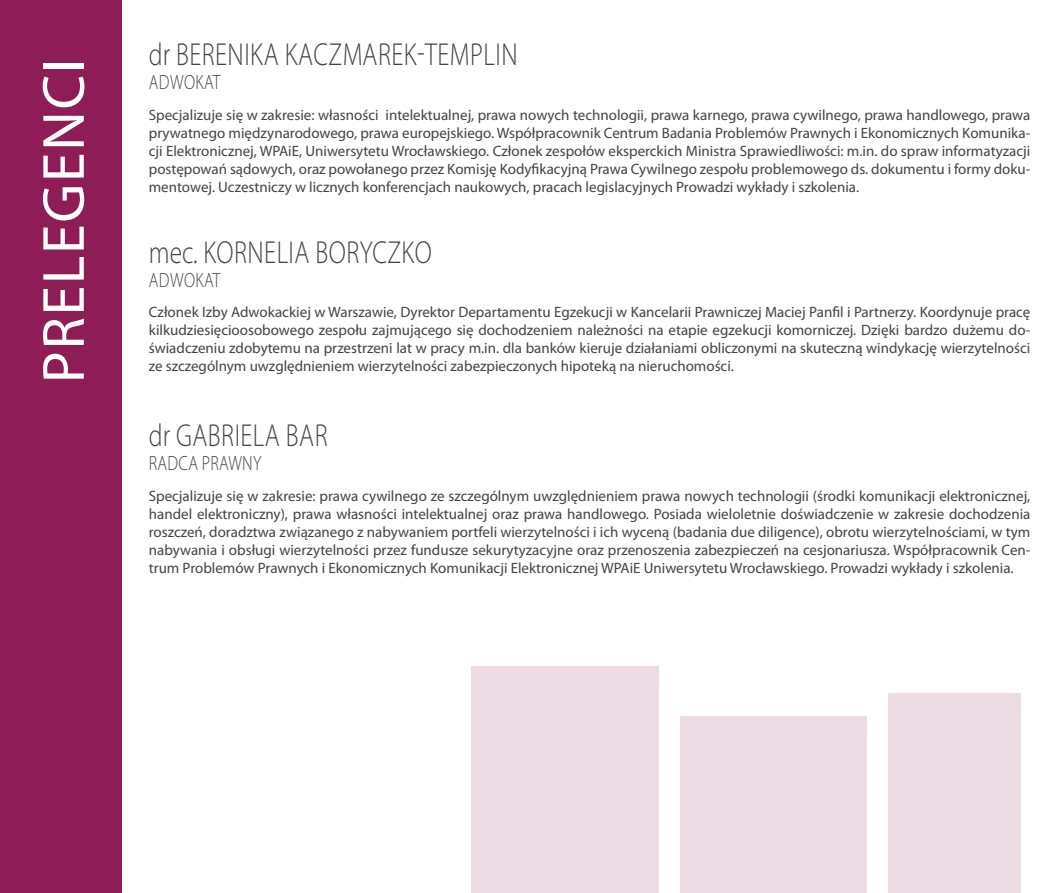
<style>
.page{position:relative;width:1063px;height:893px;background:#8e1d57}
.page>*{position:absolute;margin:0;border:0;box-sizing:border-box;transform-origin:0 0}
.t1{font:60px "Myriad Pro";letter-spacing:.03em;color:#fff}
.t2{font:300 31.8px "Myriad Pro";letter-spacing:.02em;color:#434345;scale:.8 1}
.t3{font:300 20.7px "Myriad Pro";letter-spacing:.02em;color:#434345;scale:.8 1}
.t4{font:15px/18px "Myriad Pro";color:#434345;text-align:justify}
</style>
<div class="page">
<div style="left:122px;top:0;width:941px;height:893px;background:#fff"></div>
<div style="left:471px;top:666px;width:188px;height:227px;background:#eddbe4"></div>
<div style="left:680px;top:715px;width:187px;height:178px;background:#eddbe4"></div>
<div style="left:888px;top:693px;width:132px;height:200px;background:#eddbe4"></div>
<h1 class="t1" style="left:27px;top:383px;width:326px;rotate:-90deg">PRELEGENCI</h1>
<h2 class="t2" style="left:149px;top:36px;width:463px">DR BERENIKA KACZMAREK-TEMPLIN</h2>
<h3 class="t3" style="left:149px;top:70px;width:91px">ADWOKAT</h3>
<p class="t4" style="left:149px;top:106px;width:883px">Specjalizuje się w zakresie: własności intelektualnej, prawa nowych technologii, prawa karnego, prawa cywilnego, prawa handlowego, prawa prywatnego międzynarodowego, prawa europejskiego. Współpracownik Centrum Badania Problemów Prawnych i Ekonomicznych Komunika&shy;cji Elektronicznej, WPAiE, Uniwersytetu Wrocławskiego. Członek zespołów eksperckich Ministra Sprawiedliwości: m.in. do spraw informatyzacji postępowań sądowych, oraz powołanego przez Komisję Kodyfikacyjną Prawa Cywilnego zespołu problemowego ds. dokumentu i formy doku&shy;mentowej. Uczestniczy w licznych konferencjach naukowych, pracach legislacyjnych Prowadzi wykłady i szkolenia.</p>
<h2 class="t2" style="left:149px;top:233px;width:355px">MEC. KORNELIA BORYCZKO</h2>
<h3 class="t3" style="left:149px;top:267px;width:91px">ADWOKAT</h3>
<p class="t4" style="left:149px;top:303px;width:883px">Członek Izby Adwokackiej w Warszawie, Dyrektor Departamentu Egzekucji w Kancelarii Prawniczej Maciej Panfil i Partnerzy. Koordynuje pracę kilkudziesięcioosobowego zespołu zajmującego się dochodzeniem należności na etapie egzekucji komorniczej. Dzięki bardzo dużemu do&shy;świadczeniu zdobytemu na przestrzeni lat w pracy m.in. dla banków kieruje działaniami obliczonymi na skuteczną windykację wierzytelności</p>
<p class="t4" style="left:149px;top:357px;width:587px">ze szczególnym uwzględnieniem wierzytelności zabezpieczonych hipoteką na nieruchomości.</p>
<h2 class="t2" style="left:149px;top:417px;width:225px">DR GABRIELA BAR</h2>
<h3 class="t3" style="left:149px;top:451px;width:142px">RADCA PRAWNY</h3>
<p class="t4" style="left:149px;top:487px;width:883px">Specjalizuje się w zakresie: prawa cywilnego ze szczególnym uwzględnieniem prawa nowych technologii (środki komunikacji elektronicznej, handel elektroniczny), prawa własności intelektualnej oraz prawa handlowego. Posiada wieloletnie doświadczenie w zakresie dochodzenia roszczeń, doradztwa związanego z nabywaniem portfeli wierzytelności i ich wyceną (badania due diligence), obrotu wierzytelnościami, w tym nabywania i obsługi wierzytelności przez fundusze sekurytyzacyjne oraz przenoszenia zabezpieczeń na cesjonariusza. Współpracownik Cen&shy;trum Problemów Prawnych i Ekonomicznych Komunikacji Elektronicznej WPAiE Uniwersytetu Wrocławskiego. Prowadzi wykłady i szkolenia.</p>
</div>
